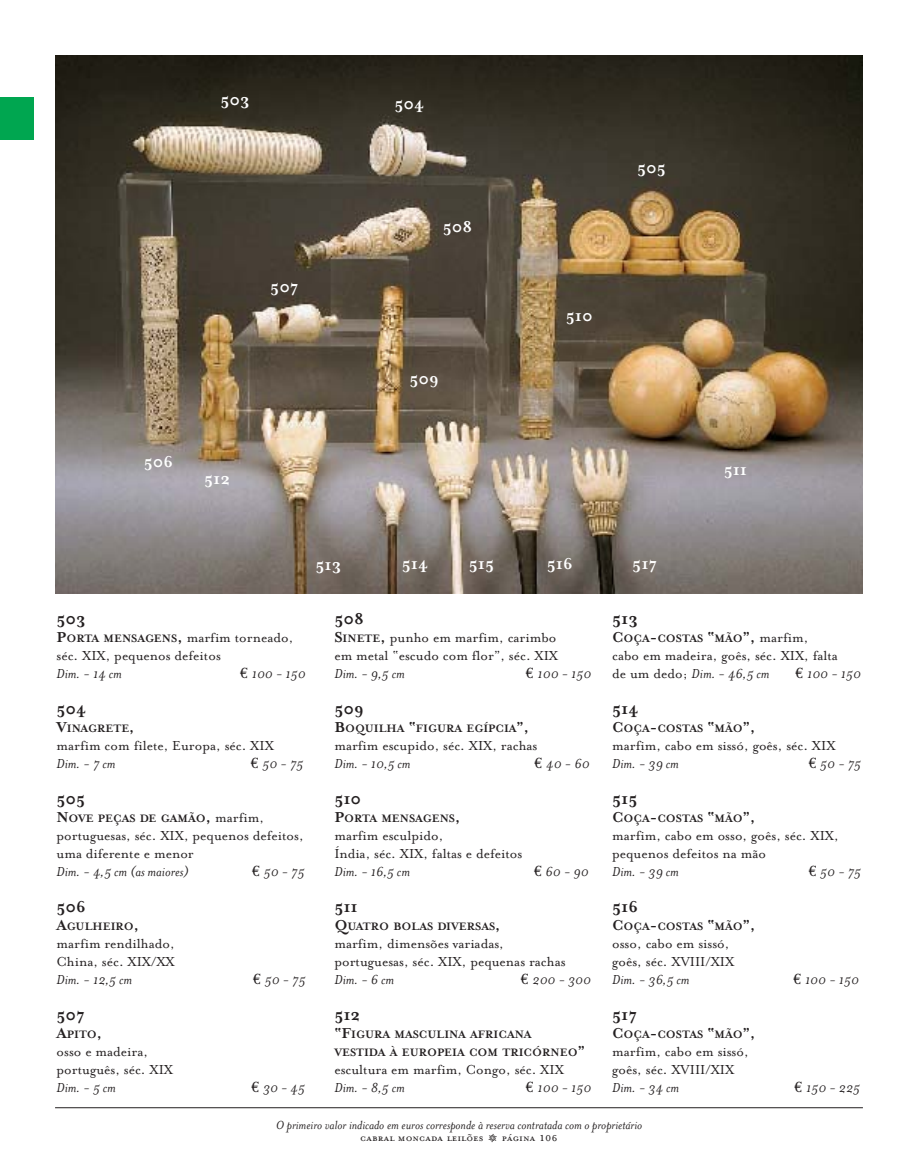
<style>
.page{position:relative;width:918px;height:1173px;background:#fff}
.page>*{position:absolute;margin:0;border:0;box-sizing:border-box;transform-origin:0 0}
.t1{font:700 18px "Mrs Eaves";color:#231f20}
.t2{font:700 18px "Mrs Eaves";color:#fff}
.t3{font:15px/18px "Mrs Eaves Roman";color:#231f20}
.t4{font:italic 15px "Mrs Eaves";color:#231f20}
.t5{font:italic 13.5px "Mrs Eaves";color:#231f20}
.t6{font:13.5px "Mrs Eaves Petite Caps";color:#231f20}
.t7{font:700 12.3px/18px "Mrs Eaves";color:#231f20}
.s1{font-family:"Mrs Eaves";font-weight:700;font-size:16.5px}
.s2{font-family:"Mrs Eaves";font-weight:700;font-size:12.3px}
.s3{font-family:"Euro Serif";font-style:normal}
.s4{font-size:16.5px}
.s5{font-family:"Mrs Eaves Roman";font-weight:400;font-size:15px}
.s6{font-family:"Mrs Eaves Roman";font-style:normal}
.s7{font-family:"Mrs Eaves Fractions"}
.s8{font-family:"Mrs Eaves Small Caps"}
</style>
<div class="page">
<img style="left:55px;top:55px;width:807px;height:539px">
<hr style="left:55px;top:1107px;width:808px;height:1px;background:#231f20">
<div style="left:0;top:98px;width:34px;height:42px;background:#00a650"></div>
<p class="t2" style="left:144px;top:456px;width:31px">506</p>
<p class="t2" style="left:220px;top:94px;width:31px">503</p>
<p class="t2" style="left:394px;top:98px;width:31px">504</p>
<p class="t2" style="left:270px;top:281px;width:30px">507</p>
<p class="t2" style="left:443px;top:221px;width:31px">508</p>
<p class="t2" style="left:204px;top:473px;width:28px">512</p>
<p class="t2" style="left:409px;top:373px;width:31px">509</p>
<p class="t2" style="left:637px;top:162px;width:30px">505</p>
<p class="t2" style="left:566px;top:310px;width:28px">510</p>
<p class="t2" style="left:316px;top:559px;width:27px">513</p>
<p class="t2" style="left:402px;top:558px;width:28px">514</p>
<p class="t2" style="left:469px;top:558px;width:27px">515</p>
<p class="t2" style="left:547px;top:558px;width:27px">516</p>
<p class="t2" style="left:632px;top:558px;width:26px">517</p>
<p class="t2" style="left:724px;top:463px;width:25px">511</p>
<p class="t1" style="left:334px;top:613px;width:31px">508</p>
<p class="t3" style="left:334px;top:631px;width:225px"><span class="s1">S</span><span class="s2">INETE</span><span class="s1">,</span> punho em marfim, carimbo em metal “escudo com flor”, séc. XIX</p>
<p class="t4" style="left:334px;top:669px;width:72px">Dim. - 9,5 cm</p>
<p class="t4" style="left:526px;top:669px;width:67px"><span class="s3">€</span> 100 - 150</p>
<p class="t1" style="left:334px;top:703px;width:31px">509</p>
<p class="t7" style="left:334px;top:721px;width:196px"><span class="s4">B</span>OQUILHA <span class="s4">“</span>FIGURA EGÍPCIA<span class="s4">”,</span></p>
<p class="t3" style="left:334px;top:739px;width:205px">marfim escupido, séc. XIX, rachas</p>
<p class="t4" style="left:334px;top:759px;width:78px">Dim. - 10,5 cm</p>
<p class="t4" style="left:535px;top:759px;width:57px"><span class="s3">€</span> 40 - 60</p>
<p class="t1" style="left:334px;top:793px;width:28px">510</p>
<p class="t7" style="left:334px;top:811px;width:127px"><span class="s4">P</span>ORTA MENSAGENS<span class="s4">,</span></p>
<p class="t3" style="left:334px;top:829px;width:189px">marfim esculpido,<br>Índia, séc. XIX, faltas e defeitos</p>
<p class="t4" style="left:334px;top:867px;width:77px">Dim. - 16,5 cm</p>
<p class="t4" style="left:534px;top:867px;width:56px"><span class="s3">€</span> 60 - 90</p>
<p class="t1" style="left:334px;top:901px;width:25px">511</p>
<p class="t7" style="left:334px;top:919px;width:168px"><span class="s4">Q</span>UATRO BOLAS DIVERSAS<span class="s4">,</span></p>
<p class="t3" style="left:334px;top:937px;width:233px">marfim, dimensões variadas, portuguesas, séc. XIX, pequenas rachas</p>
<p class="t4" style="left:334px;top:975px;width:61px">Dim. - 6 cm</p>
<p class="t4" style="left:521px;top:975px;width:72px"><span class="s3">€</span> 200 - 300</p>
<p class="t1" style="left:334px;top:1009px;width:28px">512</p>
<p class="t7" style="left:334px;top:1027px;width:252px"><span class="s4">“F</span>IGURA MASCULINA AFRICANA<br>VESTIDA À EUROPEIA COM TRICÓRNEO<span class="s4">”</span></p>
<p class="t3" style="left:334px;top:1063px;width:231px">escultura em marfim, Congo, séc. XIX</p>
<p class="t4" style="left:334px;top:1083px;width:72px">Dim. - 8,5 cm</p>
<p class="t4" style="left:526px;top:1083px;width:67px"><span class="s3">€</span> 100 - 150</p>
<p class="t1" style="left:57px;top:613px;width:31px">503</p>
<p class="t3" style="left:57px;top:631px;width:238px"><span class="s1">P</span><span class="s2">ORTA MENSAGENS</span><span class="s1">,</span> marfim torneado, séc. XIX, pequenos defeitos</p>
<p class="t4" style="left:57px;top:669px;width:67px">Dim. - 14 cm</p>
<p class="t4" style="left:240px;top:669px;width:67px"><span class="s3">€</span> 100 - 150</p>
<p class="t1" style="left:57px;top:703px;width:31px">504</p>
<p class="t7" style="left:57px;top:721px;width:79px"><span class="s4">V</span>INAGRETE<span class="s4">,</span></p>
<p class="t3" style="left:57px;top:739px;width:219px">marfim com filete, Europa, séc. XIX</p>
<p class="t4" style="left:57px;top:759px;width:60px">Dim. - 7 cm</p>
<p class="t4" style="left:251px;top:759px;width:54px"><span class="s3">€</span> 50 - 75</p>
<p class="t1" style="left:57px;top:793px;width:30px">505</p>
<p class="t7" style="left:57px;top:811px;width:209px"><span class="s4">N</span>OVE PEÇAS DE GAMÃO<span class="s4">,</span> <span class="s5">marfim,</span></p>
<p class="t3" style="left:57px;top:829px;width:249px">portuguesas, séc. XIX, pequenos defeitos, uma diferente e menor</p>
<p class="t4" style="left:57px;top:867px;width:134px">Dim. - 4,5 cm (as maiores)</p>
<p class="t4" style="left:252px;top:867px;width:54px"><span class="s3">€</span> 50 - 75</p>
<p class="t1" style="left:57px;top:901px;width:31px">506</p>
<p class="t7" style="left:57px;top:919px;width:84px"><span class="s4">A</span>GULHEIRO<span class="s4">,</span></p>
<p class="t3" style="left:57px;top:937px;width:120px">marfim rendilhado,<br>China, séc. XIX/XX</p>
<p class="t4" style="left:57px;top:975px;width:77px">Dim. - 12,5 cm</p>
<p class="t4" style="left:253px;top:975px;width:54px"><span class="s3">€</span> 50 - 75</p>
<p class="t1" style="left:57px;top:1009px;width:30px">507</p>
<p class="t7" style="left:57px;top:1027px;width:47px"><span class="s4">A</span>PITO<span class="s4">,</span></p>
<p class="t3" style="left:57px;top:1045px;width:118px">osso e madeira, português, séc. XIX</p>
<p class="t4" style="left:57px;top:1083px;width:61px">Dim. - 5 cm</p>
<p class="t4" style="left:251px;top:1083px;width:55px"><span class="s3">€</span> 30 - 45</p>
<p class="t1" style="left:612px;top:613px;width:27px">513</p>
<p class="t7" style="left:612px;top:631px;width:198px"><span class="s4">C</span>OÇA<span class="s4">-</span>COSTAS <span class="s4">“</span>MÃO<span class="s4">”,</span> <span class="s5">marfim,</span></p>
<p class="t3" style="left:612px;top:649px;width:227px">cabo em madeira, goês, séc. XIX, falta</p>
<p class="t4" style="left:612px;top:669px;width:159px"><span class="s6">de um dedo;</span> Dim. - 46,5 cm</p>
<p class="t4" style="left:795px;top:669px;width:67px"><span class="s3">€</span> 100 - 150</p>
<p class="t1" style="left:612px;top:703px;width:28px">514</p>
<p class="t7" style="left:612px;top:721px;width:145px"><span class="s4">C</span>OÇA<span class="s4">-</span>COSTAS <span class="s4">“</span>MÃO<span class="s4">”,</span></p>
<p class="t3" style="left:612px;top:739px;width:225px">marfim, cabo em sissó, goês, séc. XIX</p>
<p class="t4" style="left:612px;top:759px;width:68px">Dim. - 39 cm</p>
<p class="t4" style="left:809px;top:759px;width:54px"><span class="s3">€</span> 50 - 75</p>
<p class="t1" style="left:612px;top:793px;width:27px">515</p>
<p class="t7" style="left:612px;top:811px;width:145px"><span class="s4">C</span>OÇA<span class="s4">-</span>COSTAS <span class="s4">“</span>MÃO<span class="s4">”,</span></p>
<p class="t3" style="left:612px;top:829px;width:228px">marfim, cabo em osso, goês, séc. XIX, pequenos defeitos na mão</p>
<p class="t4" style="left:612px;top:867px;width:68px">Dim. - 39 cm</p>
<p class="t4" style="left:809px;top:867px;width:54px"><span class="s3">€</span> 50 - 75</p>
<p class="t1" style="left:612px;top:901px;width:27px">516</p>
<p class="t7" style="left:612px;top:919px;width:145px"><span class="s4">C</span>OÇA<span class="s4">-</span>COSTAS <span class="s4">“</span>MÃO<span class="s4">”,</span></p>
<p class="t3" style="left:612px;top:937px;width:124px">osso, cabo em sissó, goês, séc. XVIII/XIX</p>
<p class="t4" style="left:612px;top:975px;width:79px">Dim. - 36,5 cm</p>
<p class="t4" style="left:793px;top:975px;width:67px"><span class="s3">€</span> 100 - 150</p>
<p class="t1" style="left:612px;top:1009px;width:26px">517</p>
<p class="t7" style="left:612px;top:1027px;width:145px"><span class="s4">C</span>OÇA<span class="s4">-</span>COSTAS <span class="s4">“</span>MÃO<span class="s4">”,</span></p>
<p class="t3" style="left:612px;top:1045px;width:138px">marfim, cabo em sissó, goês, séc. XVIII/XIX</p>
<p class="t4" style="left:612px;top:1083px;width:69px">Dim. - 34 cm</p>
<p class="t4" style="left:795px;top:1083px;width:67px"><span class="s3">€</span> 150 - 225</p>
<p class="t5" style="left:276px;top:1121px;width:368px">O primeiro valor indicado em euros corresponde à reserva contratada com o proprietário</p>
<p class="t6" style="left:360px;top:1129px;width:199px">cabral moncada leilões <span class="s7">Q</span> página <span class="s8">106</span></p>
</div>
